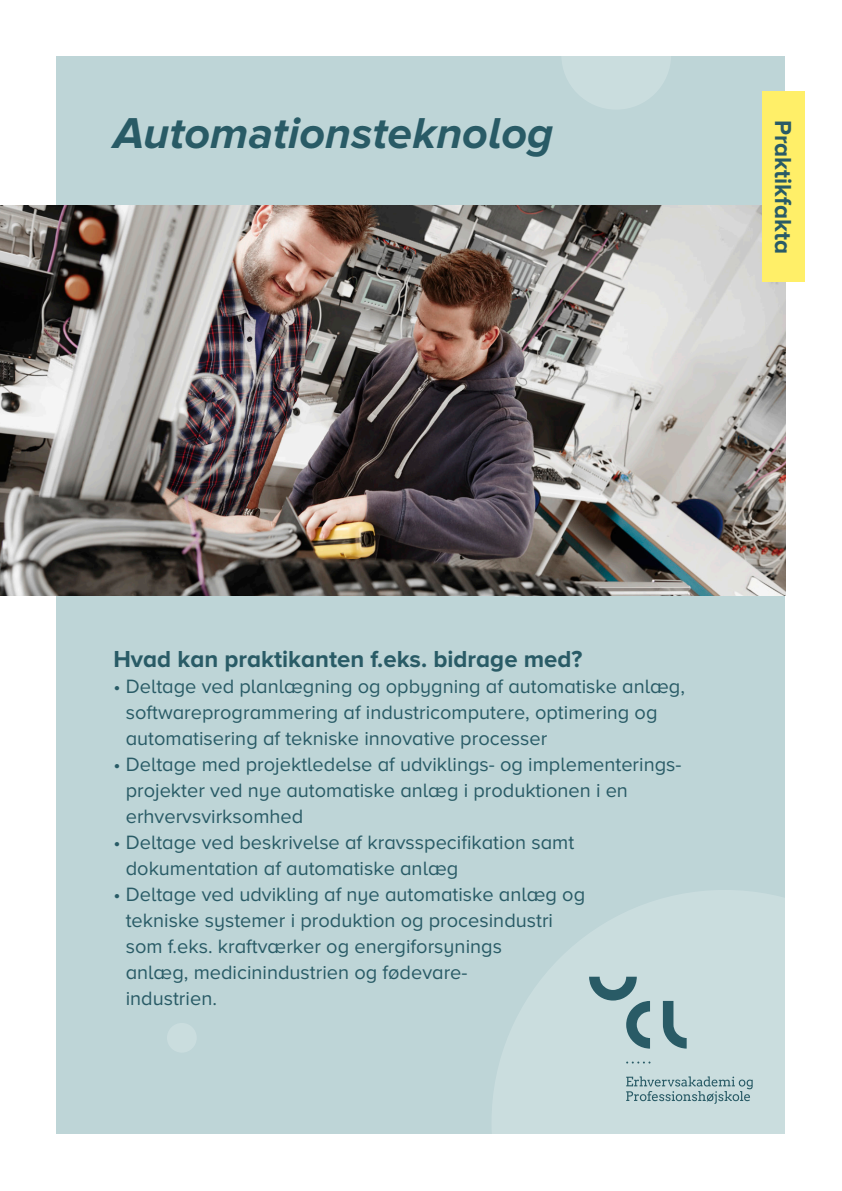
<style>
.page{position:relative;width:842px;height:1191px;background:#fff}
.page>*{position:absolute;margin:0;border:0;box-sizing:border-box;transform-origin:0 0}
.Rubrik{font:italic 700 44.8px "Proxima Nova A";color:#295b66}
.forside_underrubrik{font:700 24px "Proxima Nova A";color:#295b66}
.brød{font:20px/26px "Proxima Nova A";color:#295b66}
</style>
<div class="page">
<div style="left:57px;top:56px;width:728px;height:1077px;background:#bed5d7"></div>
<svg style="left:491px;top:890px;width:294px;height:244px;fill:#caddde"></svg>
<svg style="left:626px;top:1061px;width:24px;height:2px"></svg>
<svg style="left:589px;top:976px;width:61px;height:72px"></svg>
<svg style="left:663px;top:1001px;width:24px;height:47px"></svg>
<svg style="left:626px;top:1076px;width:127px;height:28px"></svg>
<svg style="left:561px;top:0;width:110px;height:110px"></svg>
<div style="left:167px;top:1023px;width:30px;height:29px;background:#caddde;border-radius:50%"></div>
<img style="left:0;top:205px;width:785px;height:390px">
<div style="left:762px;top:92px;width:42px;height:190px;background:#ffef68"></div>
<p class="Rubrik" style="left:113px;top:108px;width:441px">Automationsteknolog</p>
<p class="forside_underrubrik" style="left:797px;top:120px;width:136px;rotate:90deg">Praktikfakta</p>
<p class="forside_underrubrik" style="left:113px;top:645px;width:471px">Hvad kan praktikanten f.eks. bidrage med?</p>
<p class="brød" style="left:126px;top:673px;width:561px;text-indent:-12px">• Deltage ved planlægning og opbygning af automatiske anlæg, softwareprogrammering af industricomputere, optimering og automatisering af tekniske innovative processer</p>
<p class="brød" style="left:126px;top:751px;width:557px;text-indent:-12px">• Deltage med projektledelse af udviklings- og implementerings&shy;projekter ved nye automatiske anlæg i produktionen i en erhvervsvirksomhed</p>
<p class="brød" style="left:126px;top:829px;width:450px;text-indent:-12px">• Deltage ved beskrivelse af kravsspecifikation samt dokumentation af automatiske anlæg</p>
<p class="brød" style="left:126px;top:881px;width:461px;text-indent:-12px">• Deltage ved udvikling af nye automatiske anlæg og tekniske systemer i produktion og procesindustri som f.eks. kraftværker og energiforsynings<br>anlæg, medicinindustrien og fødevare-<br>industrien.</p>
</div>
